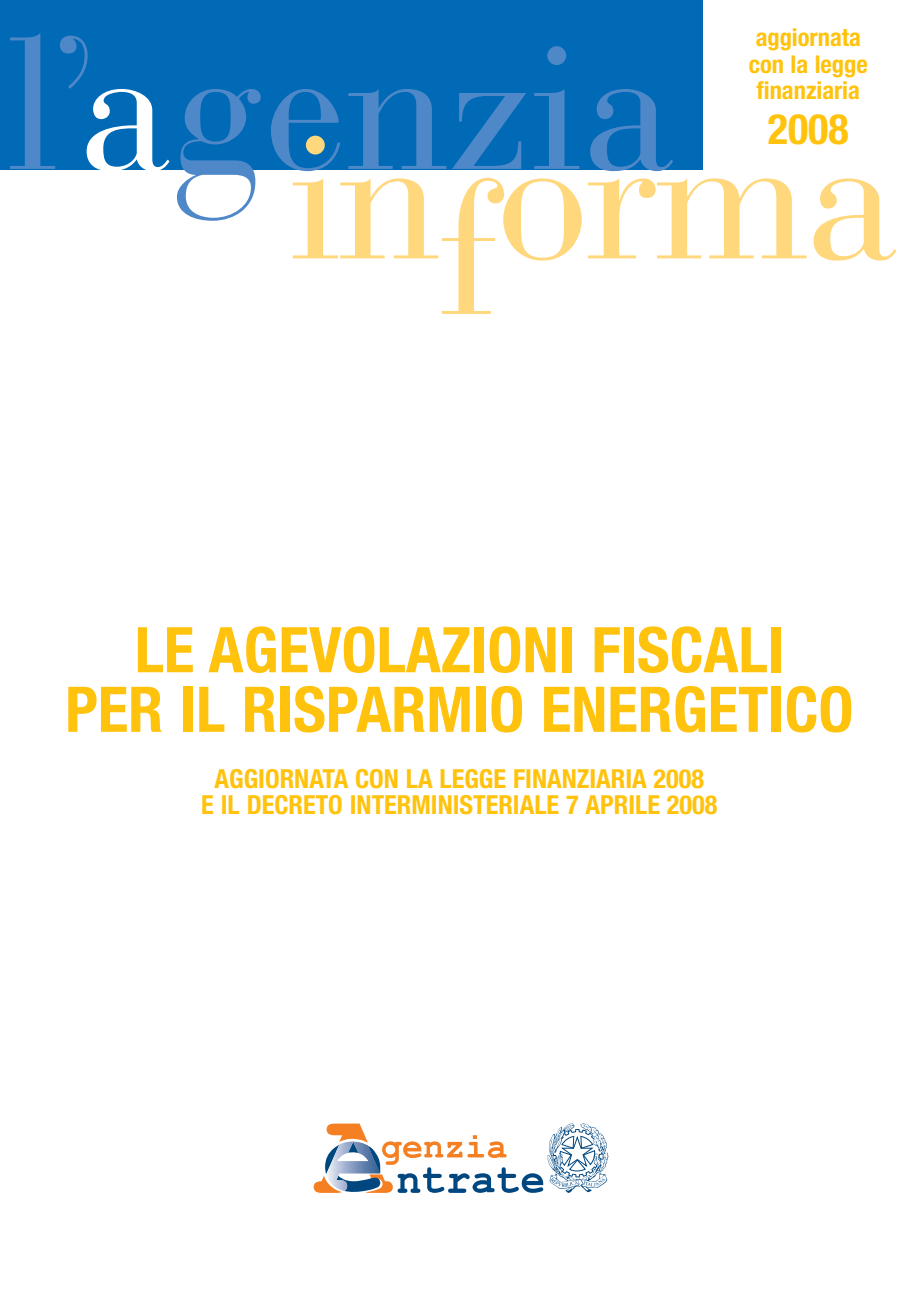
<style>
.page{position:relative;width:915px;height:1289px;background:#fff}
.page>*{position:absolute;margin:0;border:0;box-sizing:border-box;transform-origin:0 0}
.t1{font:184.97px "Bauer Bodoni";color:#4e88c8}
.t2{font:184.97px "Bauer Bodoni";letter-spacing:-.015em;color:#ffd87d}
.t3{font:700 condensed 63px/59.5px "Helvetica Neue";color:#ffc20d;text-align:center}
.t4{font:700 condensed 42px "Helvetica Neue";color:#ffc20d}
.t5{font:700 condensed 26.25px/26.2px "Helvetica Neue";color:#ffc20d;text-align:center}
.t6{font:700 condensed 24.5px/26.2px "Helvetica Neue";color:#ffc20d;text-align:center}
.s1{color:#fff}
</style>
<div class="page">
<div style="left:0;top:0;width:703px;height:169px;background:#006ab6"></div>
<svg style="left:314px;top:1123px;width:294px;height:69px"></svg>
<p class="t6" style="left:749px;top:27px;width:121px">aggiornata con la legge finanziaria</p>
<h3 class="t4" style="left:768px;top:114px;width:82px">2008</h3>
<h1 class="t1" style="left:7px;top:33px;width:669px">l’<span class="s1">a</span>genzia</h1>
<h1 class="t2" style="left:290px;top:122px;width:610px">informa</h1>
<h2 class="t3" style="left:65px;top:625px;width:790px">LE AGEVOLAZIONI FISCALI<br>PER IL RISPARMIO ENERGETICO</h2>
<p class="t5" style="left:201px;top:767px;width:517px">AGGIORNATA CON LA LEGGE FINANZIARIA 2008<br>E IL DECRETO INTERMINISTERIALE 7 APRILE 2008</p>
</div>
